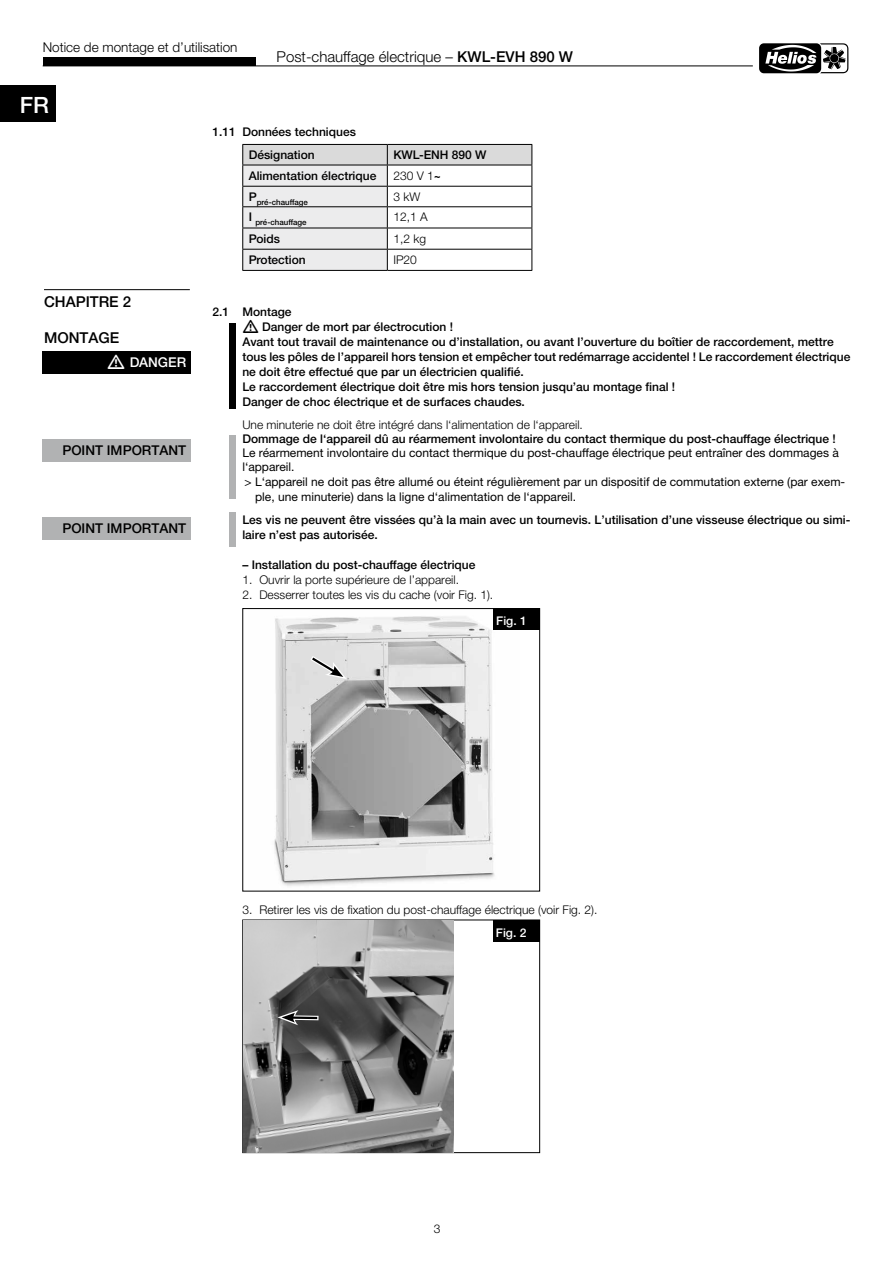
<style>
.page{position:relative;width:893px;height:1263px;background:#fff}
.page>*{position:absolute;margin:0;border:0;box-sizing:border-box;transform-origin:0 0}
.t1{font:500 22.5px "Helvetica Neue LTW1 G";color:#fff}
.t2{font:300 15px "Helvetica Neue LTW1 G";color:#000}
.t3{font:500 15px "Helvetica Neue LTW1 G";color:#000}
.t4{font:300 13.5px "Helvetica Neue LTW1 G";color:#000}
.t5{font:500 13.5px "Helvetica Neue LTW1 G";color:#000}
.t6{font:500 13.5px "Helvetica Neue LTW1 G";color:#fff}
.t7{font:500 12px/15px "Helvetica Neue LTW1 G";color:#000}
.t8{font:12px "Helvetica Neue LTW1 G";color:#000}
.t9{font:300 12px "Helvetica Neue LTW1 G";color:#000}
.t10{font:500 12px "Helvetica Neue LTW1 G";color:#fff}
.t11{font:500 7.95px "Helvetica Neue LTW1 G";color:#000}
.s1{font-weight:500}
</style>
<div class="page">
<hr style="left:43px;top:66px;width:710px;height:1px;background:#000">
<div style="left:43px;top:57px;width:212px;height:9px;background:#000"></div>
<svg style="left:759px;top:43px;width:90px;height:31px"></svg>
<div style="left:759px;top:43px;width:62px;height:30px;background:#000;border-radius:5px"></div>
<svg style="left:765px;top:43px;width:83px;height:30px"></svg>
<svg style="left:242px;top:144px;width:290px;height:126px"></svg>
<hr style="left:242px;top:270px;width:145px;height:1px;background:#000">
<hr style="left:387px;top:270px;width:145px;height:1px;background:#000">
<hr style="left:44px;top:289px;width:146px;height:1px;background:#000">
<div style="left:43px;top:351px;width:148px;height:22px;background:#000"></div>
<div style="left:230px;top:324px;width:6px;height:85px;background:#000"></div>
<div style="left:230px;top:435px;width:6px;height:64px;background:#b1b2b3"></div>
<div style="left:43px;top:439px;width:148px;height:22px;background:#b1b2b3"></div>
<div style="left:230px;top:513px;width:6px;height:34px;background:#b1b2b3"></div>
<div style="left:43px;top:517px;width:148px;height:22px;background:#b1b2b3"></div>
<img style="left:274px;top:616px;width:246px;height:270px">
<div style="left:242px;top:608px;width:298px;height:283px;border:1px solid #000"></div>
<div style="left:493px;top:608px;width:47px;height:21px;background:#000"></div>
<svg style="left:305px;top:652px;width:42px;height:27px"></svg>
<div style="left:242px;top:919px;width:298px;height:234px;border:1px solid #000"></div>
<img style="left:243px;top:921px;width:210px;height:231px">
<div style="left:493px;top:920px;width:47px;height:22px;background:#000"></div>
<svg style="left:278px;top:1010px;width:45px;height:15px"></svg>
<div style="left:0;top:85px;width:55px;height:36px;background:#000"></div>
<p class="t4" style="left:43px;top:39px;width:196px">Notice de montage et d’utilisation</p>
<h1 class="t1" style="left:20px;top:92px;width:31px">FR</h1>
<p class="t2" style="left:277px;top:47px;width:298px">Post-chauffage électrique – <span class="s1">KWL-EVH 890 W</span></p>
<p class="t7" style="left:213px;top:124px;width:145px">1.11 Données techniques</p>
<p class="t3" style="left:44px;top:293px;width:89px">CHAPITRE 2</p>
<p class="t3" style="left:44px;top:329px;width:77px">MONTAGE</p>
<p class="t6" style="left:130px;top:354px;width:58px">DANGER</p>
<p class="t5" style="left:62px;top:442px;width:125px">POINT IMPORTANT</p>
<p class="t5" style="left:62px;top:520px;width:125px">POINT IMPORTANT</p>
<p class="t7" style="left:249px;top:147px;width:68px">Désignation</p>
<p class="t7" style="left:393px;top:147px;width:95px">KWL-ENH 890 W</p>
<p class="t7" style="left:249px;top:168px;width:129px">Alimentation électrique</p>
<p class="t9" style="left:393px;top:168px;width:49px">230 V 1<span class="s1">~</span></p>
<p class="t11" style="left:249px;top:197px;width:61px"><sup>P</sup>pré-chauffage</p>
<p class="t9" style="left:393px;top:189px;width:28px">3 kW</p>
<p class="t11" style="left:249px;top:218px;width:59px"><sup>I</sup> pré-chauffage</p>
<p class="t9" style="left:393px;top:210px;width:36px">12,1 A</p>
<p class="t7" style="left:249px;top:231px;width:33px">Poids</p>
<p class="t9" style="left:393px;top:231px;width:34px">1,2 kg</p>
<p class="t7" style="left:249px;top:252px;width:59px">Protection</p>
<p class="t9" style="left:393px;top:252px;width:25px">IP20</p>
<p class="t7" style="left:213px;top:305px;width:80px">2.1 Montage</p>
<p class="t7" style="left:262px;top:320px;width:192px">Danger de mort par électrocution !</p>
<p class="t7" style="left:242px;top:335px;width:593px">Avant tout travail de maintenance ou d’installation, ou avant l’ouverture du boîtier de raccordement, mettre</p>
<p class="t7" style="left:242px;top:350px;width:609px">tous les pôles de l’appareil hors tension et empêcher tout redémarrage accidentel ! Le raccordement électrique</p>
<p class="t7" style="left:242px;top:365px;width:281px">ne doit être effectué que par un électricien qualifié.</p>
<p class="t7" style="left:242px;top:380px;width:434px">Le raccordement électrique doit être mis hors tension jusqu’au montage final !</p>
<p class="t7" style="left:242px;top:395px;width:282px">Danger de choc électrique et de surfaces chaudes.</p>
<p class="t9" style="left:242px;top:417px;width:342px">Une minuterie ne doit être intégré dans l‘alimentation de l‘appareil.</p>
<p class="t7" style="left:242px;top:431px;width:595px">Dommage de l‘appareil dû au réarmement involontaire du contact thermique du post-chauffage électrique !</p>
<p class="t8" style="left:242px;top:446px;width:598px">Le réarmement involontaire du contact thermique du post-chauffage électrique peut entraîner des dommages à</p>
<p class="t8" style="left:242px;top:460px;width:54px">l‘appareil.</p>
<p class="t8" style="left:244px;top:474px;width:602px">&gt; L‘appareil ne doit pas être allumé ou éteint régulièrement par un dispositif de commutation externe (par exem-</p>
<p class="t8" style="left:255px;top:489px;width:322px">ple, une minuterie) dans la ligne d‘alimentation de l‘appareil.</p>
<p class="t7" style="left:242px;top:512px;width:609px">Les vis ne peuvent être vissées qu’à la main avec un tournevis. L’utilisation d’une visseuse électrique ou simi&shy;laire n’est pas autorisée.</p>
<p class="t7" style="left:242px;top:557px;width:235px">– Installation du post-chauffage électrique</p>
<p class="t9" style="left:242px;top:572px;width:218px">1. Ouvrir la porte supérieure de l’appareil.</p>
<p class="t9" style="left:242px;top:587px;width:252px">2. Desserrer toutes les vis du cache (voir Fig. 1).</p>
<p class="t10" style="left:496px;top:614px;width:32px">Fig. 1</p>
<p class="t9" style="left:242px;top:902px;width:357px">3. Retirer les vis de fixation du post-chauffage électrique (voir Fig. 2).</p>
<p class="t10" style="left:496px;top:926px;width:32px">Fig. 2</p>
<p class="t9" style="left:434px;top:1222px;width:8px">3</p>
</div>
